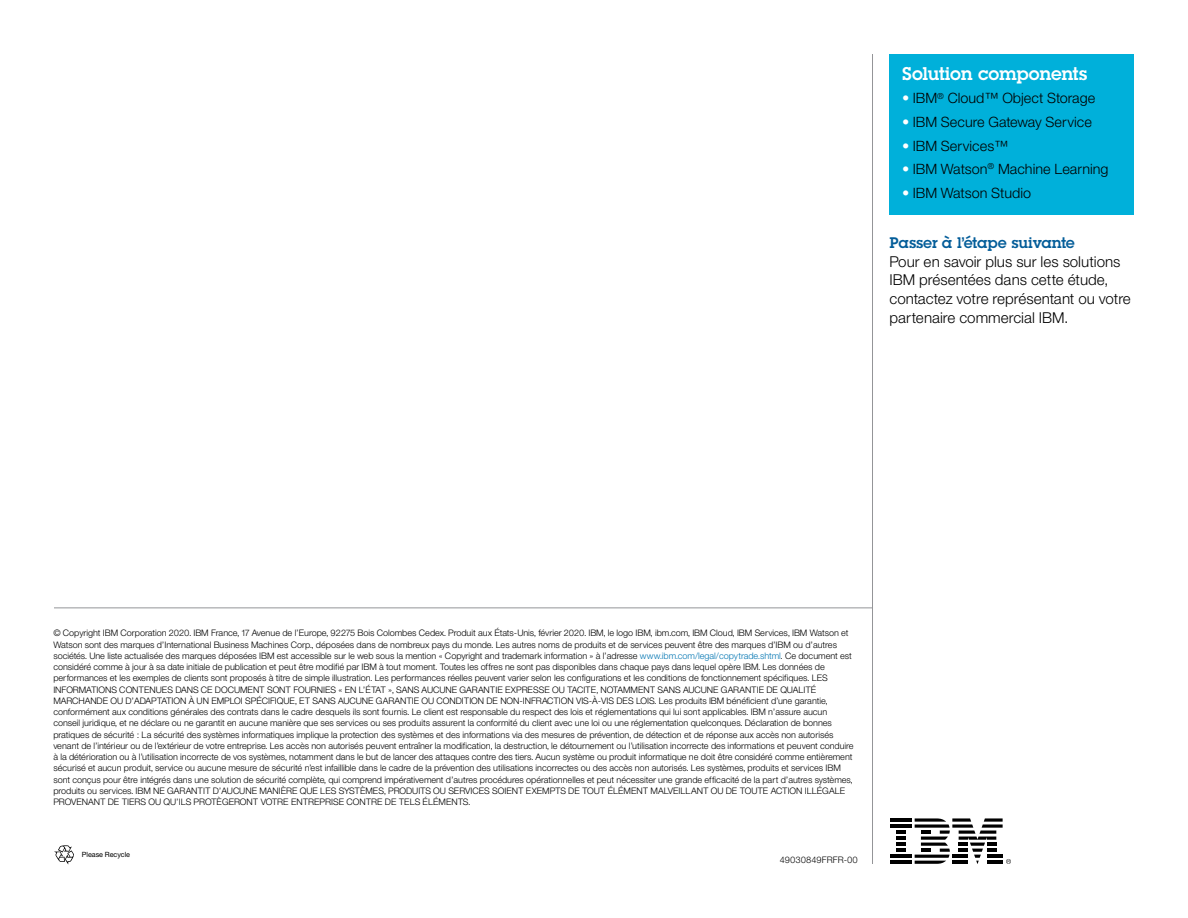
<style>
.page{position:relative;width:1188px;height:918px;background:#fff}
.page>*{position:absolute;margin:0;border:0;box-sizing:border-box;transform-origin:0 0}
.t1{font:18px "Lubalin Demifor IBM";color:#fff}
.t2{font:15px/18.8px "Helv Neue Lightfor IBM";color:#000}
.t3{font:15px "Lubalin Demifor IBM";color:#045d99}
.t4{font:14.25px "Helv Neue Lightfor IBM";color:#000}
.t5{font:9px/11.2px "Helv Neue Lightfor IBM";letter-spacing:-.005em;color:#000}
.t6{font:7.2px "Helvetica Neue";letter-spacing:-.01em;color:#000}
.s1{color:#fff}
.s2{color:#0075b2}
</style>
<div class="page">
<hr style="left:872px;top:54px;width:1px;height:810px;background:#949598">
<hr style="left:54px;top:608px;width:818px;height:1px;background:#949598">
<div style="left:890px;top:54px;width:244px;height:160px;background:#00b0da"></div>
<svg style="left:54px;top:845px;width:20px;height:20px"></svg>
<hr style="left:890px;top:818px;width:22px;height:4px;background:#000">
<hr style="left:890px;top:824px;width:22px;height:4px;background:#000">
<hr style="left:890px;top:855px;width:22px;height:3px;background:#000">
<svg style="left:896px;top:831px;width:9px;height:21px"></svg>
<hr style="left:890px;top:861px;width:22px;height:3px;background:#000">
<svg style="left:915px;top:818px;width:96px;height:46px"></svg>
<h1 class="t1" style="left:902px;top:61px;width:187px">Solution components</h1>
<h3 class="t4" style="left:902px;top:90px;width:195px"><span class="s1">•</span> IBM<sup>®</sup> Cloud™ Object Storage</h3>
<h3 class="t4" style="left:902px;top:113px;width:191px"><span class="s1">•</span> IBM Secure Gateway Service</h3>
<h3 class="t4" style="left:902px;top:137px;width:108px"><span class="s1">•</span> IBM Services™</h3>
<h3 class="t4" style="left:902px;top:160px;width:208px"><span class="s1">•</span> IBM Watson<sup>®</sup> Machine Learning</h3>
<h3 class="t4" style="left:902px;top:184px;width:130px"><span class="s1">•</span> IBM Watson Studio</h3>
<h2 class="t3" style="left:890px;top:233px;width:187px">Passer à l’étape suivante</h2>
<h2 class="t2" style="left:890px;top:252px;width:243px">Pour en savoir plus sur les solutions IBM présentées dans cette étude, contactez votre représentant ou votre partenaire commercial IBM.</h2>
<p class="t5" style="left:53px;top:627px;width:802px">© Copyright IBM Corporation 2020. IBM France, 17 Avenue de l’Europe, 92275 Bois Colombes Cedex. Produit aux États-Unis, février 2020. IBM, le logo IBM, ibm.com, IBM Cloud, IBM Services, IBM Watson et Watson sont des marques d’International Business Machines Corp., déposées dans de nombreux pays du monde. Les autres noms de produits et de services peuvent être des marques d’IBM ou d’autres sociétés. Une liste actualisée des marques déposées IBM est accessible sur le web sous la mention « Copyright and trademark information » à l’adresse <span class="s2">www.ibm.com/legal/copytrade.shtml</span>. Ce document est considéré comme à jour à sa date initiale de publication et peut être modifié par IBM à tout moment. Toutes les offres ne sont pas disponibles dans chaque pays dans lequel opère IBM. Les données de performances et les exemples de clients sont proposés à titre de simple illustration. Les performances réelles peuvent varier selon les configurations et les conditions de fonctionnement spécifiques. LES INFORMATIONS CONTENUES DANS CE DOCUMENT SONT FOURNIES « EN L’ÉTAT », SANS AUCUNE GARANTIE EXPRESSE OU TACITE, NOTAMMENT SANS AUCUNE GARANTIE DE QUALITÉ MARCHANDE OU D’ADAPTATION À UN EMPLOI SPÉCIFIQUE, ET SANS AUCUNE GARANTIE OU CONDITION DE NON-INFRACTION VIS-À-VIS DES LOIS. Les produits IBM bénéficient d’une garantie, conformément aux conditions générales des contrats dans le cadre desquels ils sont fournis. Le client est responsable du respect des lois et réglementations qui lui sont applicables. IBM n’assure aucun conseil juridique, et ne déclare ou ne garantit en aucune manière que ses services ou ses produits assurent la conformité du client avec une loi ou une réglementation quelconques. Déclaration de bonnes pratiques de sécurité : La sécurité des systèmes informatiques implique la protection des systèmes et des informations via des mesures de prévention, de détection et de réponse aux accès non autorisés venant de l’intérieur ou de l’extérieur de votre entreprise. Les accès non autorisés peuvent entraîner la modification, la destruction, le détournement ou l’utilisation incorrecte des informations et peuvent conduire à la détérioration ou à l’utilisation incorrecte de vos systèmes, notamment dans le but de lancer des attaques contre des tiers. Aucun système ou produit informatique ne doit être considéré comme entièrement sécurisé et aucun produit, service ou aucune mesure de sécurité n’est infaillible dans le cadre de la prévention des utilisations incorrectes ou des accès non autorisés. Les systèmes, produits et services IBM sont conçus pour être intégrés dans une solution de sécurité complète, qui comprend impérativement d’autres procédures opérationnelles et peut nécessiter une grande efficacité de la part d’autres systèmes, produits ou services. IBM NE GARANTIT D’AUCUNE MANIÈRE QUE LES SYSTÈMES, PRODUITS OU SERVICES SOIENT EXEMPTS DE TOUT ÉLÉMENT MALVEILLANT OU DE TOUTE ACTION ILLÉGALE PROVENANT DE TIERS OU QU’ILS PROTÈGERONT VOTRE ENTREPRISE CONTRE DE TELS ÉLÉMENTS.</p>
<p class="t6" style="left:82px;top:850px;width:50px">Please Recycle</p>
<p class="t5" style="left:780px;top:854px;width:79px">49030849FRFR-00</p>
</div>
